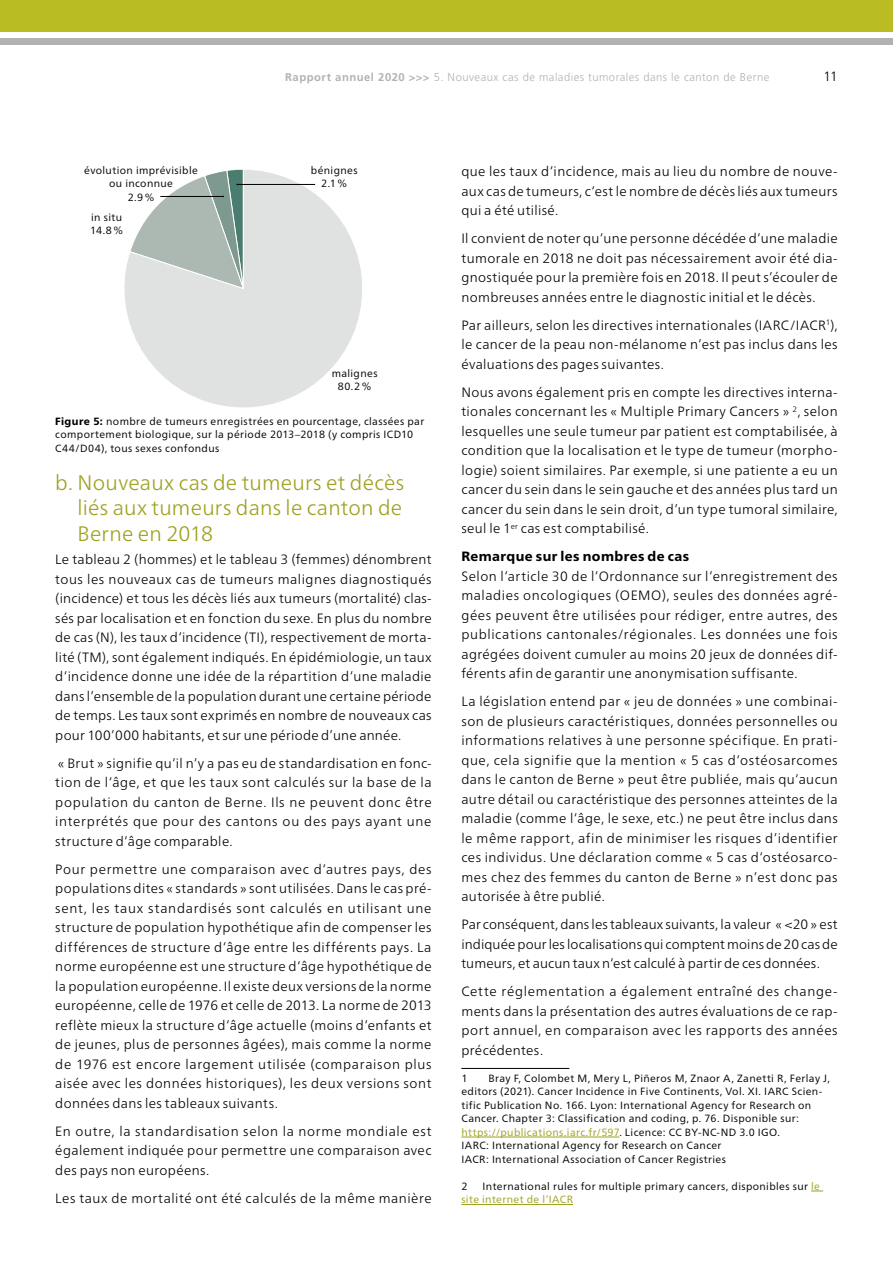
<style>
.page{position:relative;width:893px;height:1263px;background:#fff}
.page>*{position:absolute;margin:0;border:0;box-sizing:border-box;transform-origin:0 0}
.t1{font:300 21px/25.5px "Frutiger Neue LT Pro";letter-spacing:.01em;color:#9ea11e;text-align:justify}
.t2{font:300 13.5px/19.5px "Frutiger Neue LT Pro";letter-spacing:.03em;color:#000;text-align:justify}
.t3{font:800 13.5px "Frutiger Neue LT Pro";letter-spacing:.03em;color:#000}
.t4{font:300 13.5px "Frutiger";color:#000}
.t5{font:300 11.25px "Frutiger";letter-spacing:.04em;color:#b3b2b2}
.t6{font:10.5px/13.5px "Frutiger Neue LT Pro";letter-spacing:.035em;color:#000}
.t7{font:7.65px/9.3px "Frutiger";letter-spacing:.01em;color:#000}
.s1{font-weight:700}
.s2{font-weight:800}
.s3{color:#9ea11e}
</style>
<div class="page">
<div style="left:0;top:0;width:893px;height:32px;background:#babc23"></div>
<div style="left:0;top:38px;width:893px;height:7px;background:#b3b2b2"></div>
<svg style="left:124px;top:170px;width:238px;height:238px"></svg>
<hr style="left:461px;top:1068px;width:108px;height:1px;background:#000">
<hr style="left:461px;top:1137px;width:158px;height:1px;background:#9ea11e">
<svg style="left:811px;top:1191px;width:12px;height:1px"></svg>
<hr style="left:461px;top:1204px;width:112px;height:1px;background:#9ea11e">
<div style="left:83px;top:213px;width:48px;height:28px;background:#fff"></div>
<div style="left:331px;top:369px;width:47px;height:28px;background:#fff"></div>
<div style="left:310px;top:166px;width:48px;height:23px;background:#fff"></div>
<hr style="left:237px;top:184px;width:78px;height:1px;background:#000">
<svg style="left:129px;top:170px;width:115px;height:119px"></svg>
<p class="t5" style="left:285px;top:70px;width:486px"><span class="s1">Rapport annuel 2020 &gt;&gt;&gt;</span> 5. Nouveaux cas de maladies tumorales dans le canton de Berne</p>
<p class="t4" style="left:824px;top:68px;width:16px">11</p>
<p class="t6" style="left:84px;top:163px;width:115px;text-align:center">évolution imprévisible ou inconnue<br>2.9 %</p>
<p class="t7" style="left:131px;top:181px;width:26px">in-situ<br>14.8 %</p>
<p class="t6" style="left:90px;top:210px;width:35px">in situ<br>14.8%</p>
<p class="t6" style="left:311px;top:163px;width:48px;text-align:center">bénignes<br>2.1 %</p>
<p class="t6" style="left:332px;top:366px;width:47px;text-align:center">malignes<br>80.2%</p>
<p class="t7" style="left:334px;top:368px;width:31px;text-align:center">maligne<br>80.2 %</p>
<p class="t6" style="left:55px;top:414px;width:370px"><span class="s2">Figure 5:</span> nombre de tumeurs enregistrées en pourcentage, classées par comportement biologique, sur la période 2013–2018 (y compris ICD10<br>C44/D04), tous sexes confondus</p>
<h1 class="t1" style="left:77px;top:469px;width:328px;text-indent:-22px">b. Nouveaux cas de tumeurs et décès liés aux tumeurs dans le canton de Berne en 2018</h1>
<p class="t2" style="left:55px;top:550px;width:378px">Le tableau 2 (hommes) et le tableau 3 (femmes) dénombrent tous les nouveaux cas de tumeurs malignes diagnostiqués (incidence) et tous les décès liés aux tumeurs (mortalité) clas&shy;sés par localisation et en fonction du sexe. En plus du nombre de cas (N), les taux d‘incidence (TI), respectivement de morta&shy;lité (TM), sont également indiqués. En épidémiologie, un taux d‘incidence donne une idée de la répartition d‘une maladie dans l’ensemble de la population durant une certaine période de temps. Les taux sont exprimés en nombre de nouveaux cas pour 100’000 habitants, et sur une période d’une année.</p>
<p class="t2" style="left:55px;top:753px;width:378px">« Brut » signifie qu‘il n‘y a pas eu de standardisation en fonc&shy;tion de l‘âge, et que les taux sont calculés sur la base de la population du canton de Berne. Ils ne peuvent donc être interprétés que pour des cantons ou des pays ayant une structure d‘âge comparable.</p>
<p class="t2" style="left:55px;top:859px;width:378px">Pour permettre une comparaison avec d‘autres pays, des populations dites « standards » sont utilisées. Dans le cas pré&shy;sent, les taux standardisés sont calculés en utilisant une structure de population hypothétique afin de compenser les différences de structure d‘âge entre les différents pays. La norme européenne est une structure d‘âge hypothétique de la population européenne. Il existe deux versions de la norme européenne, celle de 1976 et celle de 2013. La norme de 2013 reflète mieux la structure d‘âge actuelle (moins d‘enfants et de jeunes, plus de personnes âgées), mais comme la norme de 1976 est encore largement utilisée (comparaison plus aisée avec les données historiques), les deux versions sont données dans les tableaux suivants.</p>
<p class="t2" style="left:55px;top:1121px;width:378px">En outre, la standardisation selon la norme mondiale est également indiquée pour permettre une comparaison avec des pays non européens.</p>
<p class="t2" style="left:55px;top:1188px;width:378px">Les taux de mortalité ont été calculés de la même manière</p>
<p class="t2" style="left:461px;top:162px;width:378px">que les taux d‘incidence, mais au lieu du nombre de nouve&shy;aux cas de tumeurs, c‘est le nombre de décès liés aux tumeurs qui a été utilisé.</p>
<p class="t2" style="left:461px;top:228px;width:378px">Il convient de noter qu‘une personne décédée d‘une maladie tumorale en 2018 ne doit pas nécessairement avoir été dia&shy;gnostiquée pour la première fois en 2018. Il peut s’écouler de nombreuses années entre le diagnostic initial et le décès.</p>
<p class="t2" style="left:461px;top:315px;width:378px">Par ailleurs, selon les directives internationales (IARC/IACR<sup>1</sup>), le cancer de la peau non-mélanome n‘est pas inclus dans les évaluations des pages suivantes.</p>
<p class="t2" style="left:461px;top:382px;width:378px">Nous avons également pris en compte les directives interna&shy;tionales concernant les « Multiple Primary Cancers » <sup>2</sup>, selon lesquelles une seule tumeur par patient est comptabilisée, à condition que la localisation et le type de tumeur (morpho&shy;logie) soient similaires. Par exemple, si une patiente a eu un cancer du sein dans le sein gauche et des années plus tard un cancer du sein dans le sein droit, d’un type tumoral similaire, seul le 1<sup>er</sup> cas est comptabilisé.</p>
<p class="t3" style="left:461px;top:548px;width:229px">Remarque sur les nombres de cas</p>
<p class="t2" style="left:461px;top:566px;width:378px">Selon l‘article 30 de l‘Ordonnance sur l‘enregistrement des maladies oncologiques (OEMO), seules des données agré&shy;gées peuvent être utilisées pour rédiger, entre autres, des publications cantonales/régionales. Les données une fois agrégées doivent cumuler au moins 20 jeux de données dif&shy;férents afin de garantir une anonymisation suffisante.</p>
<p class="t2" style="left:461px;top:692px;width:378px">La législation entend par « jeu de données » une combinai&shy;son de plusieurs caractéristiques, données personnelles ou informations relatives à une personne spécifique. En prati&shy;que, cela signifie que la mention « 5 cas d‘ostéosarcomes dans le canton de Berne » peut être publiée, mais qu‘aucun autre détail ou caractéristique des personnes atteintes de la maladie (comme l‘âge, le sexe, etc.) ne peut être inclus dans le même rapport, afin de minimiser les risques d’identifier ces individus. Une déclaration comme « 5 cas d‘ostéosarco&shy;mes chez des femmes du canton de Berne » n’est donc pas autorisée à être publié.</p>
<p class="t2" style="left:461px;top:915px;width:378px">Par conséquent, dans les tableaux suivants, la valeur « &lt;20 » est indiquée pour les localisations qui comptent moins de 20 cas de tumeurs, et aucun taux n‘est calculé à partir de ces données.</p>
<p class="t2" style="left:461px;top:982px;width:378px">Cette réglementation a également entraîné des change&shy;ments dans la présentation des autres évaluations de ce rap&shy;port annuel, en comparaison avec les rapports des années précédentes.</p>
<p class="t6" style="left:461px;top:1071px;width:8px">1</p>
<p class="t6" style="left:461px;top:1071px;width:370px;text-indent:27px">Bray F, Colombet M, Mery L, Piñeros M, Znaor A, Zanetti R, Ferlay J, editors (2021). Cancer Incidence in Five Continents, Vol. XI. IARC Scien&shy;tific Publication No. 166. Lyon: International Agency for Research on Cancer. Chapter 3: Classification and coding, p. 76. Disponible sur: <span class="s3">https://publications.iarc.fr/597</span>. Licence: CC BY-NC-ND 3.0 IGO.<br>IARC: International Agency for Research on Cancer<br>IACR: International Association of Cancer Registries</p>
<p class="t6" style="left:461px;top:1179px;width:8px">2</p>
<p class="t6" style="left:461px;top:1179px;width:360px;text-indent:21px">International rules for multiple primary cancers, disponibles sur <span class="s3">le site internet de l’IACR</span></p>
</div>
